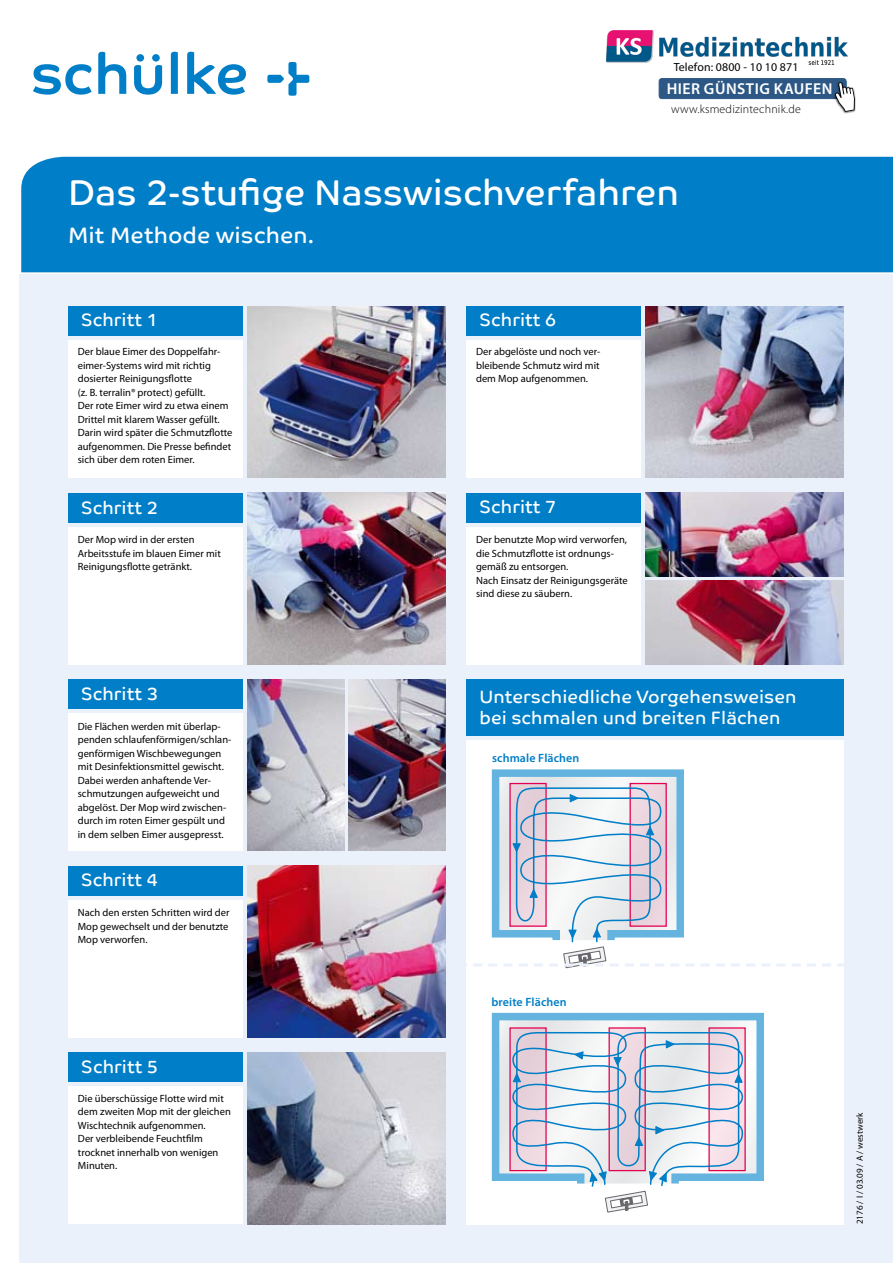
<style>
.page{position:relative;width:893px;height:1263px;background:#fff}
.page>*{position:absolute;margin:0;border:0;box-sizing:border-box;transform-origin:0 0}
.t1{font:36px "Co Text";color:#fff}
.t2{font:22.5px "Co Text";color:#fff}
.t3{font:18px/21px "Co Text";letter-spacing:.005em;color:#fff}
.t4{font:600 15.9px "Myriad Pro";letter-spacing:.03em;color:#fff}
.t5{font:600 12px "Myriad Pro";letter-spacing:.01em;color:#007ec7}
.t6{font:300 11.85px "Myriad Pro";letter-spacing:.02em;color:#010202}
.t7{font:11.85px "Myriad Pro";letter-spacing:.01em;color:#010202}
.t8{font:10.5px/13.5px "Myriad Pro";color:#000}
.t9{font:9px "Myriad Pro";color:#000}
</style>
<div class="page">
<div style="left:20px;top:275px;width:873px;height:988px;background:#eaf1fa"></div>
<div style="left:21px;top:157px;width:872px;height:115px;background:#007ec7"></div>
<div style="left:466px;top:740px;width:378px;height:484px;background:#fff"></div>
<svg style="left:134px;top:54px;width:28px;height:41px"></svg>
<svg style="left:33px;top:64px;width:59px;height:31px"></svg>
<svg style="left:98px;top:52px;width:28px;height:42px"></svg>
<svg style="left:171px;top:52px;width:7px;height:42px"></svg>
<svg style="left:187px;top:52px;width:59px;height:43px"></svg>
<svg style="left:267px;top:62px;width:42px;height:34px"></svg>
<div style="left:68px;top:306px;width:175px;height:30px;background:#007ec7"></div>
<div style="left:68px;top:340px;width:175px;height:138px;background:#fff"></div>
<img style="left:248px;top:306px;width:198px;height:172px">
<div style="left:68px;top:1052px;width:175px;height:30px;background:#007ec7"></div>
<div style="left:68px;top:1086px;width:175px;height:138px;background:#fff"></div>
<img style="left:248px;top:1052px;width:198px;height:172px">
<img style="left:646px;top:493px;width:198px;height:83px">
<img style="left:646px;top:580px;width:198px;height:84px">
<div style="left:466px;top:527px;width:175px;height:137px;background:#fff"></div>
<div style="left:466px;top:493px;width:175px;height:29px;background:#007ec7"></div>
<div style="left:466px;top:679px;width:378px;height:57px;background:#007ec7"></div>
<img style="left:646px;top:306px;width:198px;height:172px">
<div style="left:466px;top:340px;width:175px;height:138px;background:#fff"></div>
<div style="left:466px;top:306px;width:175px;height:30px;background:#007ec7"></div>
<img style="left:248px;top:493px;width:198px;height:171px">
<div style="left:68px;top:527px;width:175px;height:137px;background:#fff"></div>
<div style="left:68px;top:493px;width:175px;height:29px;background:#007ec7"></div>
<div style="left:68px;top:900px;width:175px;height:137px;background:#fff"></div>
<div style="left:68px;top:866px;width:175px;height:30px;background:#007ec7"></div>
<img style="left:248px;top:866px;width:198px;height:171px">
<div style="left:68px;top:713px;width:175px;height:138px;background:#fff"></div>
<img style="left:248px;top:679px;width:97px;height:172px">
<img style="left:349px;top:679px;width:97px;height:172px">
<div style="left:68px;top:679px;width:175px;height:30px;background:#007ec7"></div>
<svg style="left:491px;top:1012px;width:273px;height:169px;background:#7bbee3"></svg>
<svg style="left:496px;top:1016px;width:264px;height:197px"></svg>
<svg style="left:466px;top:769px;width:378px;height:200px"></svg>
<img style="left:843px;top:95px;width:13px;height:19px">
<svg style="left:659px;top:78px;width:196px;height:34px"></svg>
<div style="left:671px;top:105px;width:129px;height:8px;background:#fff"></div>
<img style="left:606px;top:30px;width:242px;height:35px">
<img style="left:674px;top:63px;width:122px;height:2px">
<p class="t7" style="left:674px;top:60px;width:126px">Telefon: 0800 - 10 10 871</p>
<h3 class="t4" style="left:667px;top:78px;width:167px">HIER GÜNSTIG KAUFEN</h3>
<p class="t6" style="left:671px;top:102px;width:131px">www.ksmedizintechnik.de</p>
<h1 class="t1" style="left:68px;top:171px;width:613px">Das 2-stufige Nasswischverfahren</h1>
<h2 class="t2" style="left:68px;top:222px;width:248px">Mit Methode wischen.</h2>
<h3 class="t3" style="left:81px;top:309px;width:79px">Schritt 1</h3>
<p class="t8" style="left:78px;top:345px;width:156px">Der blaue Eimer des Doppelfahr&shy;eimer-Systems wird mit richtig dosierter Reinigungsflotte<br>(z. B. terralin® protect) gefüllt.<br>Der rote Eimer wird zu etwa einem<br>Drittel mit klarem Wasser gefüllt.<br>Darin wird später die Schmutzflotte aufgenommen. Die Presse befindet sich über dem roten Eimer.</p>
<h3 class="t3" style="left:479px;top:309px;width:79px">Schritt 6</h3>
<p class="t8" style="left:476px;top:345px;width:126px;text-align:justify">Der abgelöste und noch ver&shy;bleibende Schmutz wird mit dem Mop aufgenommen.</p>
<h3 class="t3" style="left:81px;top:497px;width:79px">Schritt 2</h3>
<h3 class="t3" style="left:479px;top:496px;width:79px">Schritt 7</h3>
<p class="t8" style="left:78px;top:533px;width:145px">Der Mop wird in der ersten<br>Arbeitsstufe im blauen Eimer mit<br>Reinigungsflotte getränkt.</p>
<p class="t8" style="left:476px;top:533px;width:153px">Der benutzte Mop wird verworfen, die Schmutzflotte ist ordnungs&shy;gemäß zu entsorgen.<br>Nach Einsatz der Reinigungsgeräte sind diese zu säubern.</p>
<h3 class="t3" style="left:81px;top:683px;width:79px">Schritt 3</h3>
<p class="t8" style="left:78px;top:719px;width:155px">Die Flächen werden mit überlap&shy;penden schlaufenförmigen/schlan&shy;genförmigen Wischbewegungen mit Desinfektionsmittel gewischt.<br>Dabei werden anhaftende Ver&shy;schmutzungen aufgeweicht und abgelöst. Der Mop wird zwischen&shy;durch im roten Eimer gespült und in dem selben Eimer ausgepresst.</p>
<h3 class="t3" style="left:81px;top:869px;width:79px">Schritt 4</h3>
<p class="t8" style="left:78px;top:906px;width:153px;text-align:justify">Nach den ersten Schritten wird der Mop gewechselt und der benutzte Mop verworfen.</p>
<h3 class="t3" style="left:81px;top:1056px;width:79px">Schritt 5</h3>
<p class="t8" style="left:78px;top:1091px;width:154px">Die überschüssige Flotte wird mit dem zweiten Mop mit der gleichen<br>Wischtechnik aufgenommen.<br>Der verbleibende Feuchtfilm trocknet innerhalb von wenigen<br>Minuten.</p>
<h3 class="t3" style="left:479px;top:686px;width:319px">Unterschiedliche Vorgehensweisen bei schmalen und breiten Flächen</h3>
<p class="t5" style="left:492px;top:751px;width:89px">schmale Flächen</p>
<p class="t5" style="left:491px;top:994px;width:77px">breite Flächen</p>
<p class="t9" style="left:854px;top:1224px;width:113px;rotate:-90deg">2176 / I / 03.09 / A / westwerk</p>
</div>
